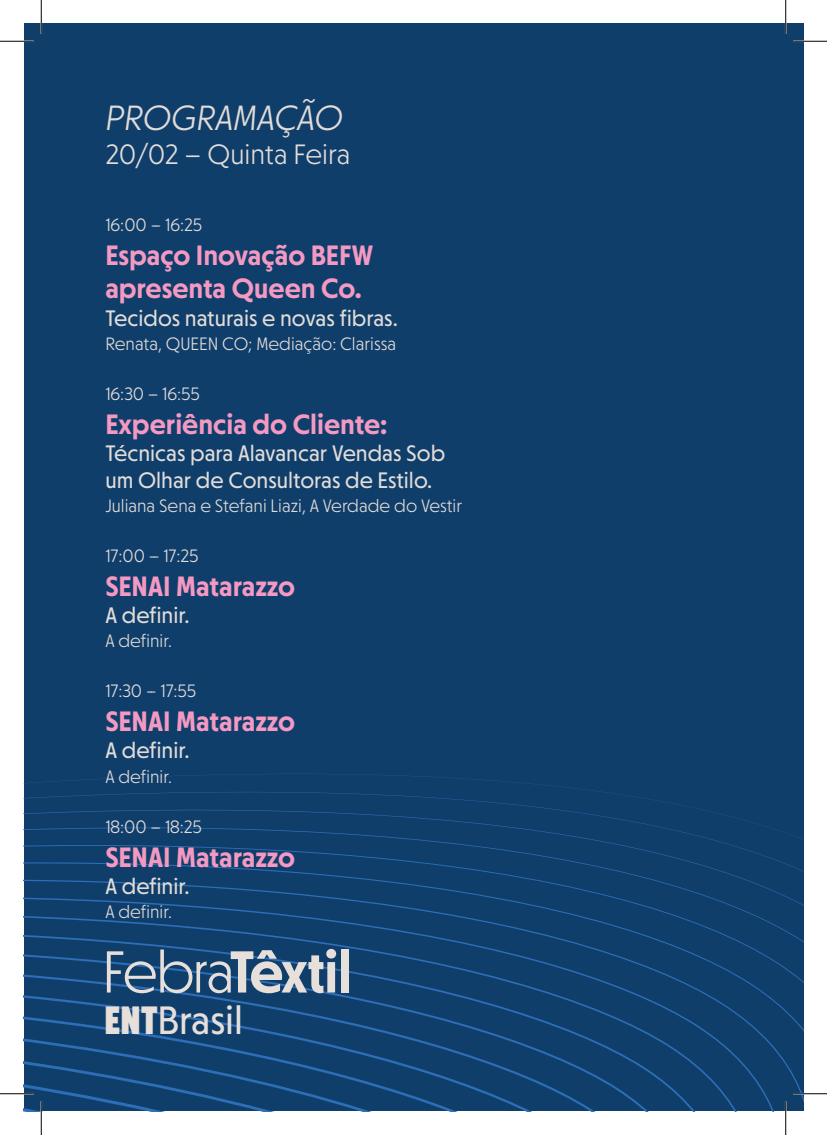
<style>
.page{position:relative;width:827px;height:1135px;background:#fff}
.page>*{position:absolute;margin:0;border:0;box-sizing:border-box;transform-origin:0 0}
.t1{font:40px "Otterco";color:#e6dfda}
.t2{font:italic 300 35.38px "Otterco";color:#e2dcd8}
.t3{font:600 28.25px/33.9px "Otterco";color:#f499c2}
.t4{font:300 28.25px "Otterco";letter-spacing:-.005em;color:#e2dcd8}
.t5{font:22.62px/27.1px "Otterco";color:#e2dcd8}
.t6{font:300 18.12px "Otterco";color:#e2dcd8}
.s1{font-family:"Otterco Display";font-weight:800}
</style>
<div class="page">
<div style="left:24px;top:24px;width:779px;height:1087px;background:#0f3e6b"></div>
<svg style="left:24px;top:773px;width:779px;height:338px"></svg>
<svg style="left:107px;top:949px;width:229px;height:44px"></svg>
<div style="left:341px;top:949px;width:7px;height:43px;background:#e6dfda"></div>
<hr style="left:0;top:40px;width:34px;height:2px;background:#fff">
<hr style="left:793px;top:40px;width:34px;height:2px;background:#fff">
<hr style="left:40px;top:0;width:2px;height:34px;background:#fff">
<hr style="left:40px;top:1101px;width:2px;height:34px;background:#fff">
<hr style="left:0;top:41px;width:34px;height:1px;background:#000">
<hr style="left:793px;top:41px;width:34px;height:1px;background:#000">
<hr style="left:0;top:1093px;width:34px;height:1px;background:#000">
<hr style="left:793px;top:1093px;width:34px;height:1px;background:#000">
<hr style="left:41px;top:0;width:1px;height:34px;background:#000">
<hr style="left:41px;top:1101px;width:1px;height:34px;background:#000">
<hr style="left:785px;top:0;width:1px;height:34px;background:#000">
<hr style="left:785px;top:1101px;width:1px;height:34px;background:#000">
<h2 class="t2" style="left:105px;top:98px;width:239px">PROGRAMAÇÃO</h2>
<h3 class="t4" style="left:105px;top:138px;width:246px">20/02 -- Quinta Feira</h3>
<p class="t6" style="left:105px;top:214px;width:98px">16:00 -- 16:25</p>
<h3 class="t3" style="left:105px;top:238px;width:269px">Espaço Inovação BEFW apresenta Queen Co.</h3>
<p class="t5" style="left:105px;top:304px;width:294px">Tecidos naturais e novas fibras.</p>
<p class="t6" style="left:105px;top:333px;width:292px">Renata, QUEEN CO; Mediação: Clarissa</p>
<p class="t6" style="left:105px;top:383px;width:96px">16:30 -- 16:55</p>
<h3 class="t3" style="left:105px;top:407px;width:284px">Experiência do Cliente:</h3>
<p class="t5" style="left:105px;top:439px;width:341px">Técnicas para Alavancar Vendas Sob um Olhar de Consultoras de Estilo.</p>
<p class="t6" style="left:105px;top:496px;width:358px">Juliana Sena e Stefani Liazi, A Verdade do Vestir</p>
<p class="t6" style="left:105px;top:546px;width:95px">17:00 -- 17:25</p>
<h3 class="t3" style="left:105px;top:569px;width:191px">SENAI Matarazzo</h3>
<p class="t5" style="left:105px;top:602px;width:86px">A definir.</p>
<p class="t6" style="left:105px;top:631px;width:68px">A definir.</p>
<p class="t6" style="left:105px;top:681px;width:92px">17:30 -- 17:55</p>
<h3 class="t3" style="left:105px;top:705px;width:191px">SENAI Matarazzo</h3>
<p class="t5" style="left:105px;top:737px;width:86px">A definir.</p>
<p class="t6" style="left:105px;top:766px;width:68px">A definir.</p>
<p class="t6" style="left:105px;top:816px;width:98px">18:00 -- 18:25</p>
<h3 class="t3" style="left:105px;top:840px;width:191px">SENAI Matarazzo</h3>
<p class="t5" style="left:105px;top:872px;width:86px">A definir.</p>
<p class="t6" style="left:105px;top:902px;width:68px">A definir.</p>
<h1 class="t1" style="left:104px;top:997px;width:140px"><span class="s1">ENT</span>Brasil</h1>
</div>
